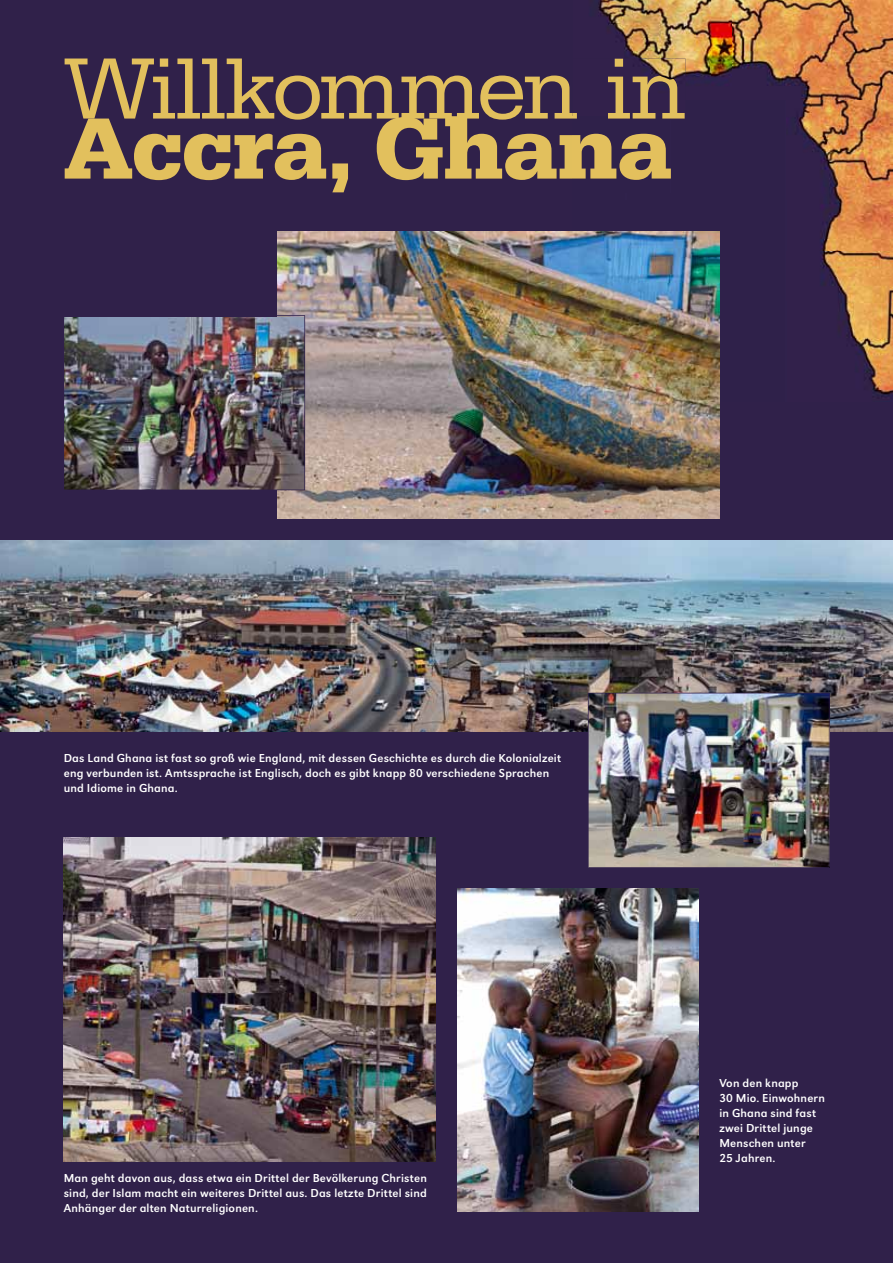
<style>
.page{position:relative;width:893px;height:1263px;background:#30214a}
.page>*{position:absolute;margin:0;border:0;box-sizing:border-box;transform-origin:0 0}
.t1{font:90px "URW Egyptienne TOT";letter-spacing:-.015em;color:#e2c05d}
.t2{font:700 90px "URW Egyptienne TOT";letter-spacing:-.01em;color:#e2c05d}
.t3{font:12px/15px "URW Grotesk TOT";letter-spacing:.015em;color:#fff}
</style>
<div class="page">
<img style="left:598px;top:0;width:295px;height:100px">
<img style="left:719px;top:100px;width:174px;height:302px">
<img style="left:573px;top:59px;width:112px;height:60px">
<img style="left:573px;top:133px;width:98px;height:47px">
<img style="left:573px;top:116px;width:98px;height:3px">
<img style="left:64px;top:837px;width:372px;height:324px">
<img style="left:0;top:541px;width:893px;height:190px">
<img style="left:588px;top:693px;width:242px;height:175px">
<img style="left:277px;top:231px;width:442px;height:288px">
<img style="left:64px;top:315px;width:241px;height:175px">
<img style="left:457px;top:888px;width:241px;height:324px">
<h1 class="t1" style="left:64px;top:36px;width:623px">Willkommen in</h1>
<h1 class="t2" style="left:64px;top:95px;width:610px">Accra, Ghana</h1>
<p class="t3" style="left:64px;top:750px;width:499px">Das Land Ghana ist fast so groß wie England, mit dessen Geschichte es durch die Kolonialzeit eng verbunden ist. Amtssprache ist Englisch, doch es gibt knapp 80 verschiedene Sprachen und Idiome in Ghana.</p>
<p class="t3" style="left:64px;top:1170px;width:365px;text-align:justify">Man geht davon aus, dass etwa ein Drittel der Bevölkerung Christen sind, der Islam macht ein weiteres Drittel aus. Das letzte Drittel sind Anhänger der alten Naturreligionen.</p>
<p class="t3" style="left:719px;top:1075px;width:107px">Von den knapp<br>30 Mio. Einwohnern in Ghana sind fast zwei Drittel junge<br>Menschen unter<br>25 Jahren.</p>
</div>
